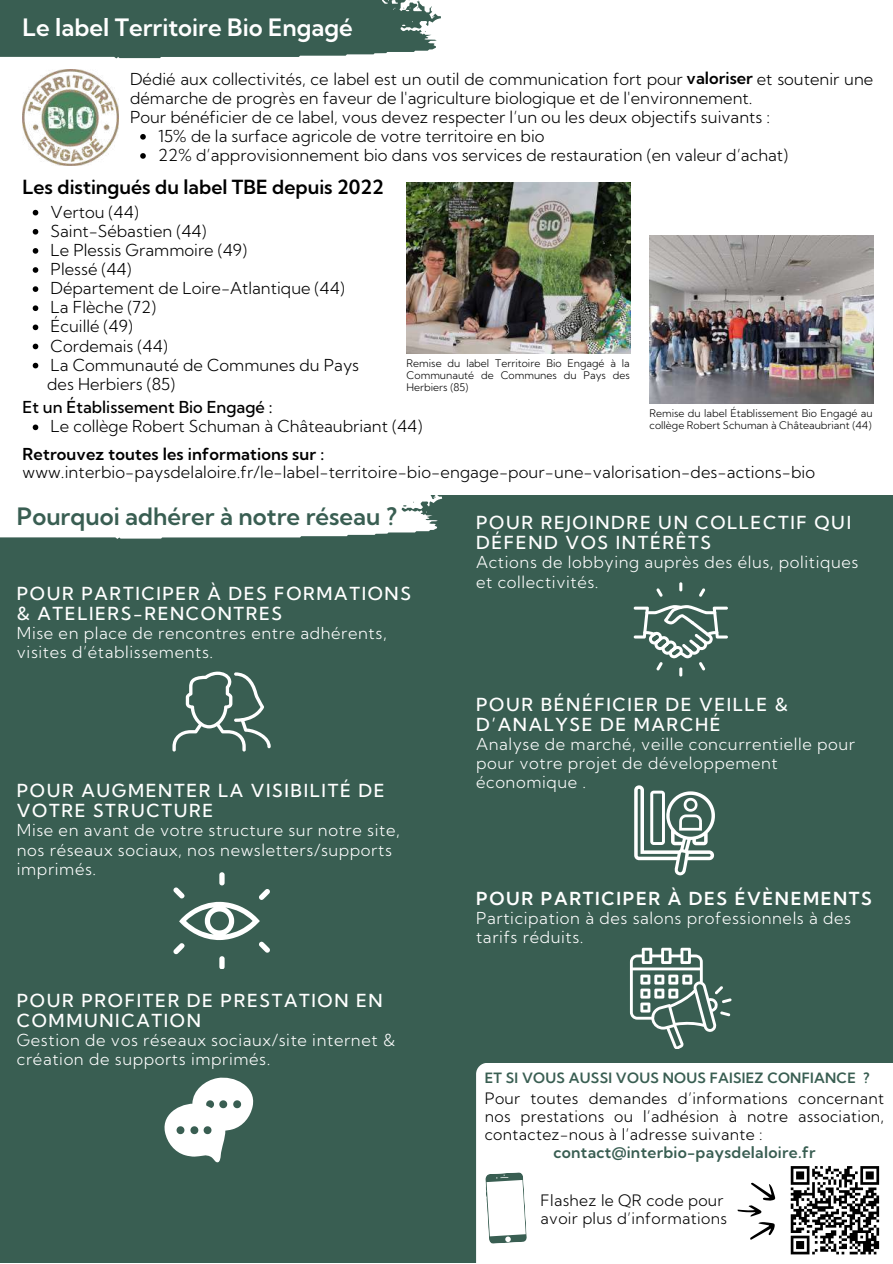
<style>
.page{position:relative;width:893px;height:1264px;background:#fff}
.page>*{position:absolute;margin:0;border:0;box-sizing:border-box;transform-origin:0 0}
.t1{font:600 24px "Kumbh Sans";color:#395e52}
.t2{font:600 24px "Kumbh Sans";color:#fff}
.t3{font:600 19.5px "Kumbh Sans";color:#000}
.t4{font:500 18px/20.2px "Kumbh Sans";letter-spacing:.09em;color:#fff}
.t5{font:600 18px "Kumbh Sans";letter-spacing:.09em;color:#fff}
.t6{font:300 16.5px/19px "Kumbh Sans";color:#000}
.t7{font:300 16.5px/19px "Kumbh Sans";letter-spacing:.035em;color:#fff}
.t8{font:600 16.5px "Kumbh Sans";letter-spacing:.01em;color:#000}
.t9{font:500 16.5px "Kumbh Sans";color:#000}
.t10{font:300 15.75px/18px "Kumbh Sans";letter-spacing:.02em;color:#000;text-align:justify}
.t11{font:600 15.75px "Kumbh Sans";letter-spacing:.02em;color:#395e52}
.t12{font:600 14.25px "Kumbh Sans";letter-spacing:.02em;color:#395e52}
.t13{font:300 10.5px/12.3px "Kumbh Sans";color:#000;text-align:justify}
.s1{font-weight:600}
</style>
<div class="page">
<div style="left:0;top:495px;width:892px;height:767px;background:#395e52"></div>
<svg style="left:173px;top:872px;width:97px;height:96px"></svg>
<svg style="left:634px;top:785px;width:81px;height:90px"></svg>
<svg style="left:0;top:495px;width:443px;height:44px;background:#eef1f0"></svg>
<img style="left:23px;top:70px;width:95px;height:95px">
<svg style="left:679px;top:582px;width:3px;height:9px"></svg>
<svg style="left:699px;top:588px;width:6px;height:8px"></svg>
<svg style="left:633px;top:605px;width:94px;height:71px"></svg>
<svg style="left:656px;top:588px;width:6px;height:8px"></svg>
<svg style="left:630px;top:947px;width:101px;height:101px"></svg>
<svg style="left:164px;top:1077px;width:90px;height:85px"></svg>
<svg style="left:172px;top:671px;width:98px;height:80px"></svg>
<div style="left:476px;top:1063px;width:416px;height:199px;background:#fff"></div>
<div style="left:785px;top:1160px;width:99px;height:99px;background:#fff"></div>
<svg style="left:790px;top:1166px;width:90px;height:89px"></svg>
<svg style="left:737px;top:1182px;width:38px;height:57px;background:#d7d7d7"></svg>
<svg style="left:484px;top:1171px;width:43px;height:72px;background:#d9e0dd"></svg>
<svg style="left:140px;top:134px;width:6px;height:6px"></svg>
<svg style="left:140px;top:153px;width:6px;height:6px"></svg>
<svg style="left:0;top:0;width:441px;height:58px;background:#46695d"></svg>
<img style="left:649px;top:236px;width:224px;height:167px">
<img style="left:406px;top:183px;width:224px;height:170px">
<svg style="left:33px;top:210px;width:5px;height:5px"></svg>
<svg style="left:33px;top:229px;width:5px;height:5px"></svg>
<svg style="left:33px;top:248px;width:5px;height:6px"></svg>
<svg style="left:33px;top:267px;width:5px;height:6px"></svg>
<svg style="left:33px;top:286px;width:5px;height:6px"></svg>
<svg style="left:33px;top:305px;width:5px;height:6px"></svg>
<svg style="left:33px;top:324px;width:5px;height:6px"></svg>
<svg style="left:33px;top:343px;width:5px;height:6px"></svg>
<svg style="left:33px;top:363px;width:5px;height:5px"></svg>
<svg style="left:33px;top:424px;width:5px;height:6px"></svg>
<h1 class="t2" style="left:23px;top:12px;width:332px">Le label Territoire Bio Engagé</h1>
<p class="t6" style="left:130px;top:69px;width:744px">Dédié aux collectivités, ce label est un outil de communication fort pour <span class="s1">valoriser</span> et soutenir une démarche de progrès en faveur de l'agriculture biologique et de l'environnement.<br>Pour bénéficier de ce label, vous devez respecter l’un ou les deux objectifs suivants :</p>
<p class="t6" style="left:158px;top:126px;width:631px">15% de la surface agricole de votre territoire en bio<br>22% d’approvisionnement bio dans vos services de restauration (en valeur d’achat)</p>
<p class="t3" style="left:23px;top:175px;width:363px">Les distingués du label TBE depuis 2022</p>
<p class="t6" style="left:47px;top:202px;width:313px">Vertou (44)<br>Saint-Sébastien (44)<br>Le Plessis Grammoire (49)<br>Plessé (44)<br>Département de Loire-Atlantique (44)<br>La Flèche (72)<br>Écuillé (49)<br>Cordemais (44)<br>La Communauté de Communes du Pays des Herbiers (85)</p>
<p class="t13" style="left:406px;top:357px;width:225px">Remise du label Territoire Bio Engagé à la Communauté de Communes du Pays des Herbiers (85)</p>
<p class="t9" style="left:23px;top:397px;width:251px">Et un Établissement Bio Engagé :</p>
<p class="t13" style="left:649px;top:406px;width:225px">Remise du label Établissement Bio Engagé au</p>
<p class="t6" style="left:51px;top:417px;width:373px">Le collège Robert Schuman à Châteaubriant (44)</p>
<p class="t13" style="left:649px;top:419px;width:223px">collège Robert Schuman à Châteaubriant (44)</p>
<p class="t8" style="left:23px;top:444px;width:303px">Retrouvez toutes les informations sur :</p>
<p class="t6" style="left:23px;top:462px;width:794px">www.interbio-paysdelaloire.fr/le-label-territoire-bio-engage-pour-une-valorisation-des-actions-bio</p>
<p class="t4" style="left:476px;top:512px;width:376px">POUR REJOINDRE UN COLLECTIF QUI<br>DÉFEND VOS INTÉRÊTS</p>
<p class="t7" style="left:476px;top:553px;width:384px">Actions de lobbying auprès des élus, politiques et collectivités.</p>
<h1 class="t1" style="left:17px;top:501px;width:381px">Pourquoi adhérer à notre réseau ?</h1>
<p class="t4" style="left:17px;top:583px;width:395px">POUR PARTICIPER À DES FORMATIONS &amp; ATELIERS-RENCONTRES</p>
<p class="t7" style="left:17px;top:623px;width:371px">Mise en place de rencontres entre adhérents, visites d’établissements.</p>
<p class="t4" style="left:17px;top:780px;width:369px">POUR AUGMENTER LA VISIBILITÉ DE<br>VOTRE STRUCTURE</p>
<p class="t7" style="left:17px;top:820px;width:384px">Mise en avant de votre structure sur notre site, nos réseaux sociaux, nos newsletters/supports imprimés.</p>
<p class="t4" style="left:17px;top:990px;width:367px">POUR PROFITER DE PRESTATION EN<br>COMMUNICATION</p>
<p class="t7" style="left:17px;top:1030px;width:380px">Gestion de vos réseaux sociaux/site internet &amp; création de supports imprimés.</p>
<p class="t4" style="left:476px;top:694px;width:313px">POUR BÉNÉFICIER DE VEILLE &amp;<br>D’ANALYSE DE MARCHÉ</p>
<p class="t7" style="left:476px;top:734px;width:380px">Analyse de marché, veille concurrentielle pour pour votre projet de développement économique .</p>
<p class="t5" style="left:476px;top:887px;width:397px">POUR PARTICIPER À DES ÉVÈNEMENTS</p>
<p class="t7" style="left:476px;top:908px;width:376px">Participation à des salons professionnels à des tarifs réduits.</p>
<p class="t12" style="left:484px;top:1069px;width:386px">ET SI VOUS AUSSI VOUS NOUS FAISIEZ CONFIANCE ?</p>
<p class="t10" style="left:484px;top:1089px;width:401px">Pour toutes demandes d’informations concernant nos prestations ou l’adhésion à notre association, contactez-nous à l’adresse suivante :</p>
<p class="t11" style="left:553px;top:1142px;width:264px">contact@interbio-paysdelaloire.fr</p>
<p class="t10" style="left:540px;top:1191px;width:188px">Flashez le QR code pour avoir plus d’informations</p>
</div>
